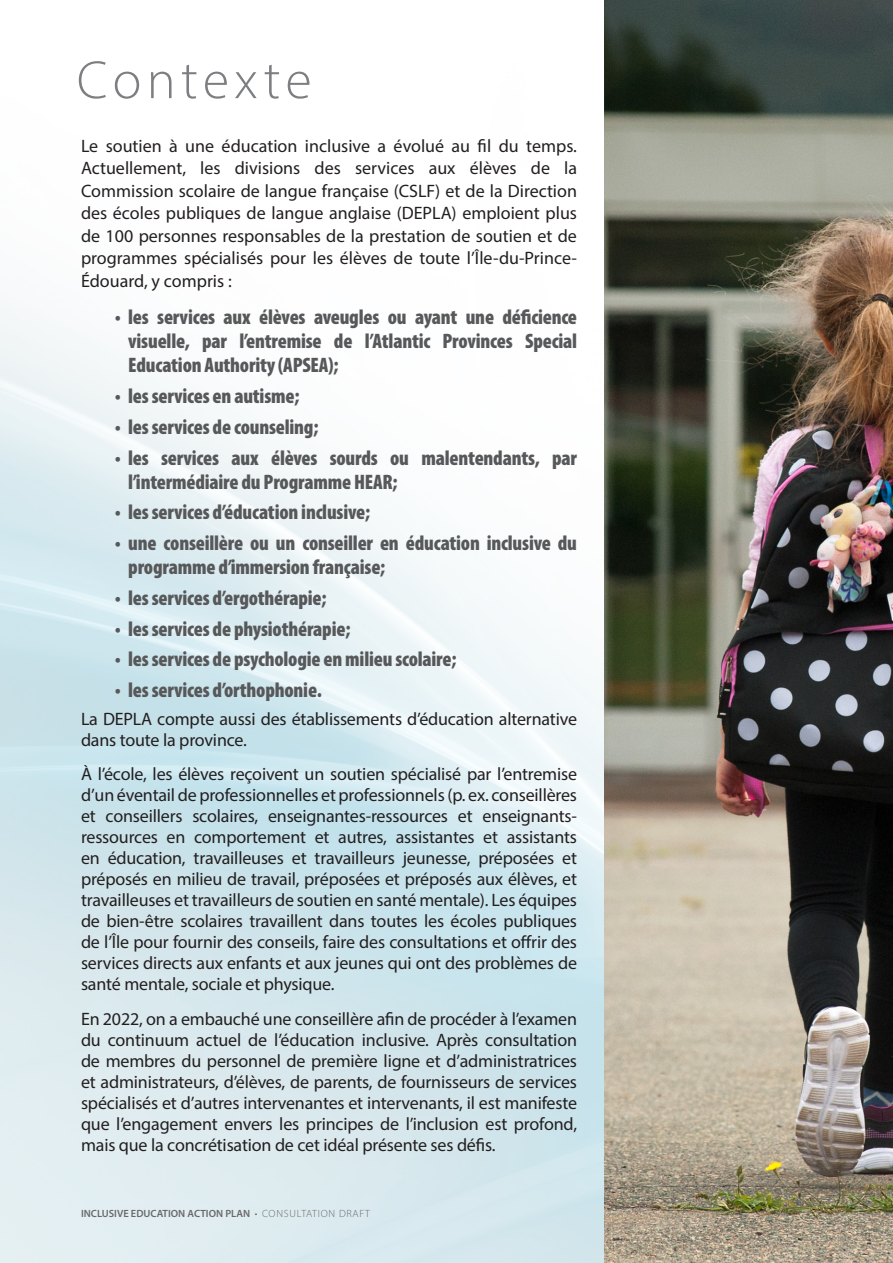
<style>
.page{position:relative;width:893px;height:1263px;background:#fff}
.page>*{position:absolute;margin:0;border:0;box-sizing:border-box;transform-origin:0 0}
.Paragraph_Style_22{font:300 54px "Myriad Pro";letter-spacing:.1em;color:#7c7e81}
.t1{font:900 condensed 21px/24px "Myriad Pro";letter-spacing:-.01em;color:#57585a}
.Body_Text_1_jw{font:18px/21px "Myriad Pro";letter-spacing:-.01em;color:#231f20;text-align:justify}
.t2{font:600 10.5px "Myriad Pro";color:#69696c}
.s1{font-weight:300}
</style>
<div class="page">
<img style="left:604px;top:0;width:289px;height:1263px">
<p class="Paragraph_Style_22" style="left:77px;top:48px;width:236px">Contexte</p>
<p class="Body_Text_1_jw" style="left:81px;top:134px;width:498px;line-height:22.5px">Le soutien à une éducation inclusive a évolué au fil du temps.<br>Actuellement, les divisions des services aux élèves de la Commission scolaire de langue française (CSLF) et de la Direction des écoles publiques de langue anglaise (DEPLA) emploient plus de 100 personnes responsables de la prestation de soutien et de programmes spécialisés pour les élèves de toute l’Île-du-Prince-Édouard, y compris :</p>
<p class="t1" style="left:128px;top:305px;width:450px;text-align:justify;text-indent:-14px">• les services aux élèves aveugles ou ayant une déficience visuelle, par l’entremise de l’Atlantic Provinces Special Education Authority (APSEA);</p>
<p class="t1" style="left:115px;top:383px;width:186px">• les services en autisme;</p>
<p class="t1" style="left:115px;top:414px;width:205px">• les services de counseling;</p>
<p class="t1" style="left:128px;top:445px;width:450px;text-indent:-14px">• les services aux élèves sourds ou malentendants, par l’intermédiaire du Programme HEAR;</p>
<p class="t1" style="left:115px;top:500px;width:257px">• les services d’éducation inclusive;</p>
<p class="t1" style="left:128px;top:530px;width:450px;text-indent:-14px">• une conseillère ou un conseiller en éducation inclusive du programme d’immersion française;</p>
<p class="t1" style="left:115px;top:585px;width:213px">• les services d’ergothérapie;</p>
<p class="t1" style="left:115px;top:616px;width:237px">• les services de physiothérapie;</p>
<p class="t1" style="left:115px;top:647px;width:343px">• les services de psychologie en milieu scolaire;</p>
<p class="t1" style="left:115px;top:677px;width:209px">• les services d’orthophonie.</p>
<p class="Body_Text_1_jw" style="left:81px;top:708px;width:498px">La DEPLA compte aussi des établissements d’éducation alternative dans toute la province.</p>
<p class="Body_Text_1_jw" style="left:81px;top:763px;width:498px">À l’école, les élèves reçoivent un soutien spécialisé par l’entremise d’un éventail de professionnelles et professionnels (p. ex. conseillères et conseillers scolaires, enseignantes-ressources et enseignants&shy;ressources en comportement et autres, assistantes et assistants en éducation, travailleuses et travailleurs jeunesse, préposées et préposés en milieu de travail, préposées et préposés aux élèves, et travailleuses et travailleurs de soutien en santé mentale). Les équipes de bien-être scolaires travaillent dans toutes les écoles publiques de l’Île pour fournir des conseils, faire des consultations et offrir des services directs aux enfants et aux jeunes qui ont des problèmes de santé mentale, sociale et physique.</p>
<p class="Body_Text_1_jw" style="left:81px;top:1008px;width:498px">En 2022, on a embauché une conseillère afin de procéder à l’examen du continuum actuel de l’éducation inclusive. Après consultation de membres du personnel de première ligne et d’administratrices et administrateurs, d’élèves, de parents, de fournisseurs de services spécialisés et d’autres intervenantes et intervenants, il est manifeste que l’engagement envers les principes de l’inclusion est profond, mais que la concrétisation de cet idéal présente ses défis.</p>
<p class="t2" style="left:81px;top:1206px;width:290px">INCLUSIVE EDUCATION ACTION PLAN <span class="s1">• CONSULTATION DRAFT</span></p>
</div>
